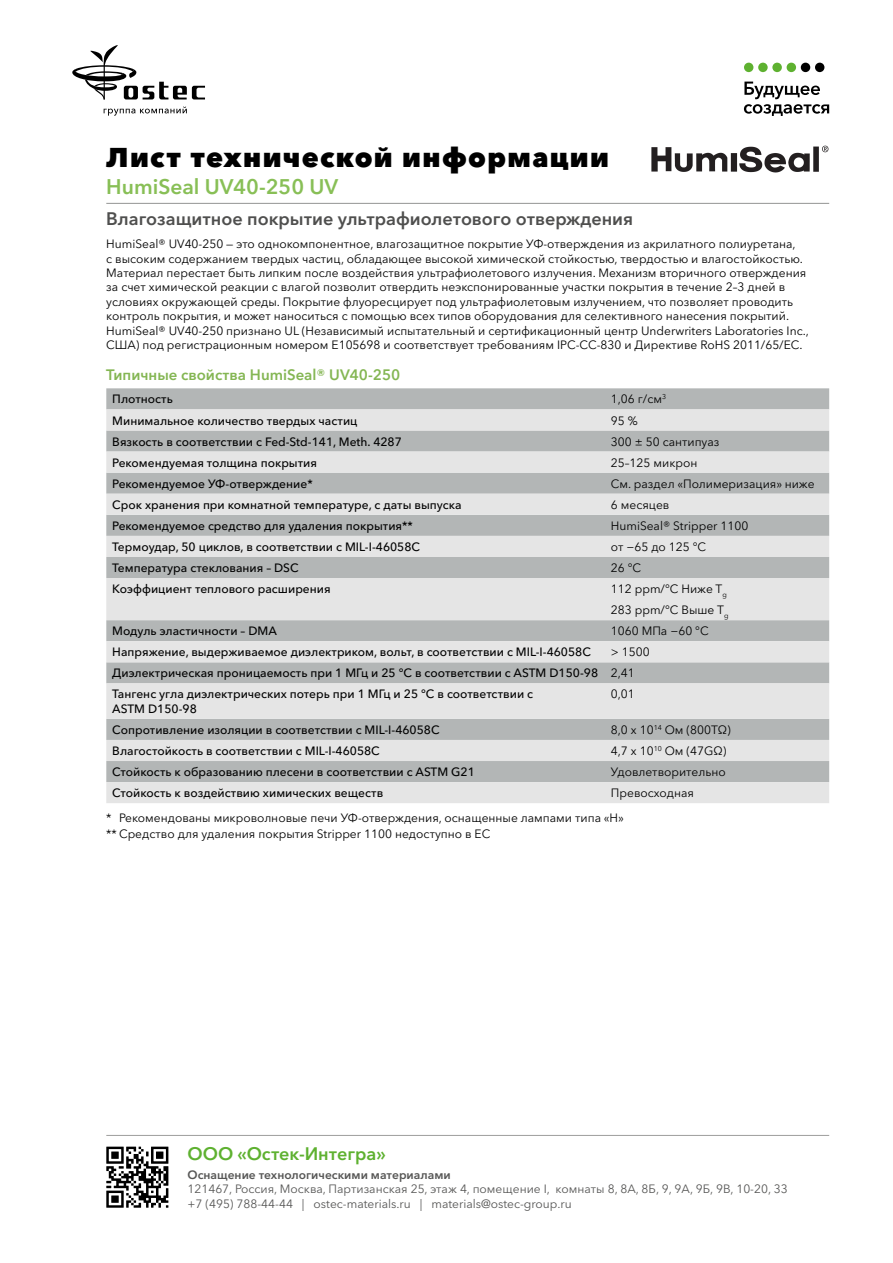
<style>
.page{position:relative;width:893px;height:1263px;background:#fff}
.page>*{position:absolute;margin:0;border:0;box-sizing:border-box;transform-origin:0 0}
.t1{font:800 27px "Avenir Next Cyr";letter-spacing:.05em;color:#000}
.Заголовок1{font:600 21px "Avenir Next Cyr";color:#88bf56}
.Заголовок2{font:600 18px "Avenir Next Cyr";color:#4f4f4e}
.t2{font:600 18px "Avenir Next Cyr";color:#5eb130}
.Заголовок3{font:600 15px "Avenir Next Cyr";color:#84b653}
.t3{font:12px/14.4px "Avenir Next Cyr";color:#020202}
.t4{font:500 12px/14.4px "Avenir Next Cyr";color:#020202}
.t5{font:12px/14.4px "Avenir Next Cyr";color:#575756}
.t6{font:600 12px "Avenir Next Cyr";color:#575756}
</style>
<div class="page">
<svg style="left:72px;top:45px;width:133px;height:55px"></svg>
<svg style="left:104px;top:106px;width:83px;height:10px"></svg>
<div style="left:744px;top:63px;width:9px;height:9px;background:#5eb130;border-radius:50%"></div>
<div style="left:758px;top:63px;width:10px;height:9px;background:#5eb130;border-radius:50%"></div>
<div style="left:772px;top:63px;width:10px;height:9px;background:#5eb130;border-radius:50%"></div>
<div style="left:787px;top:63px;width:9px;height:9px;background:#5eb130;border-radius:50%"></div>
<div style="left:801px;top:63px;width:9px;height:9px;background:#000;border-radius:50%"></div>
<div style="left:815px;top:63px;width:9px;height:9px;background:#000;border-radius:50%"></div>
<svg style="left:744px;top:82px;width:85px;height:34px"></svg>
<hr style="left:106px;top:1135px;width:723px;height:1px;background:#9d9d9c">
<svg style="left:106px;top:1146px;width:62px;height:62px"></svg>
<img style="left:651px;top:145px;width:178px;height:28px">
<hr style="left:106px;top:203px;width:723px;height:1px;background:#939493">
<div style="left:106px;top:388px;width:723px;height:21px;background:#b3b6b6"></div>
<svg style="left:106px;top:409px;width:723px;height:394px;fill:#e5e5e5"></svg>
<h1 class="t1" style="left:106px;top:141px;width:504px">Лист технической информации</h1>
<p class="Заголовок1" style="left:106px;top:174px;width:233px">HumiSeal UV40-250 UV</p>
<p class="Заголовок2" style="left:106px;top:207px;width:528px">Влагозащитное покрытие ультрафиолетового отверждения</p>
<p class="t3" style="left:106px;top:237px;width:704px">HumiSeal® UV40-250 — это однокомпонентное, влагозащитное покрытие УФ-отверждения из акрилатного полиуретана,<br>с высоким содержанием твердых частиц, обладающее высокой химической стойкостью, твердостью и влагостойкостью.<br>Материал перестает быть липким после воздействия ультрафиолетового излучения. Механизм вторичного отверждения за счет химической реакции с влагой позволит отвердить неэкспонированные участки покрытия в течение 2–3 дней в условиях окружающей среды. Покрытие флуоресцирует под ультрафиолетовым излучением, что позволяет проводить контроль покрытия, и может наноситься с помощью всех типов оборудования для селективного нанесения покрытий.<br>HumiSeal® UV40-250 признано UL (Независимый испытательный и сертификационный центр Underwriters Laboratories Inc., США) под регистрационным номером E105698 и соответствует требованиям IPC-CC-830 и Директиве RoHS 2011/65/EC.</p>
<p class="Заголовок3" style="left:106px;top:365px;width:296px">Типичные свойства HumiSeal® UV40-250</p>
<p class="t4" style="left:112px;top:392px;width:62px">Плотность</p>
<p class="t3" style="left:611px;top:392px;width:57px">1,06 г/см<sup>3</sup></p>
<p class="t4" style="left:112px;top:413px;width:247px">Минимальное количество твердых частиц</p>
<p class="t3" style="left:611px;top:413px;width:28px">95 %</p>
<p class="t4" style="left:112px;top:434px;width:291px">Вязкость в соответствии с Fed-Std-141, Meth. 4287</p>
<p class="t3" style="left:611px;top:434px;width:110px">300 ± 50 сантипуаз</p>
<p class="t4" style="left:112px;top:455px;width:206px">Рекомендуемая толщина покрытия</p>
<p class="t3" style="left:611px;top:455px;width:88px">25–125 микрон</p>
<p class="t4" style="left:112px;top:476px;width:202px">Рекомендуемое УФ-отверждение*</p>
<p class="t3" style="left:611px;top:476px;width:205px">См. раздел «Полимеризация» ниже</p>
<p class="t4" style="left:112px;top:497px;width:351px">Срок хранения при комнатной температуре, с даты выпуска</p>
<p class="t3" style="left:611px;top:497px;width:60px">6 месяцев</p>
<p class="t4" style="left:112px;top:518px;width:302px">Рекомендуемое средство для удаления покрытия**</p>
<p class="t3" style="left:611px;top:518px;width:139px">HumiSeal® Stripper 1100</p>
<p class="t4" style="left:112px;top:539px;width:309px">Термоудар, 50 циклов, в соответствии с MIL-I-46058C</p>
<p class="t3" style="left:611px;top:540px;width:97px">от −65 до 125 °C</p>
<p class="t4" style="left:112px;top:561px;width:188px">Температура стеклования – DSC</p>
<p class="t3" style="left:611px;top:561px;width:32px">26 °C</p>
<p class="t4" style="left:112px;top:582px;width:220px">Коэффициент теплового расширения</p>
<p class="t3" style="left:611px;top:582px;width:117px">112 ppm/°C Ниже T<sub>g</sub></p>
<p class="t3" style="left:611px;top:603px;width:119px">283 ppm/°C Выше T<sub>g</sub></p>
<p class="t4" style="left:112px;top:624px;width:166px">Модуль эластичности – DMA</p>
<p class="t3" style="left:611px;top:624px;width:99px">1060 МПа −60 °C</p>
<p class="t4" style="left:112px;top:645px;width:480px">Напряжение, выдерживаемое диэлектриком, вольт, в соответствии с MIL-I-46058C</p>
<p class="t3" style="left:611px;top:645px;width:40px">&gt; 1500</p>
<p class="t4" style="left:112px;top:666px;width:487px">Диэлектрическая проницаемость при 1 МГц и 25 °C в соответствии с ASTM D150-98</p>
<p class="t3" style="left:611px;top:666px;width:25px">2,41</p>
<p class="t4" style="left:112px;top:687px;width:422px">Тангенс угла диэлектрических потерь при 1 МГц и 25 °C в соответствии с<br>ASTM D150-98</p>
<p class="t3" style="left:611px;top:687px;width:25px">0,01</p>
<p class="t4" style="left:112px;top:722px;width:329px">Сопротивление изоляции в соответствии с MIL-I-46058C</p>
<p class="t3" style="left:611px;top:722px;width:121px">8,0 x 10<sup>14</sup> Ом (800TΩ)</p>
<p class="t4" style="left:112px;top:744px;width:269px">Влагостойкость в соответствии с MIL-I-46058C</p>
<p class="t3" style="left:611px;top:744px;width:117px">4,7 x 10<sup>10</sup> Ом (47GΩ)</p>
<p class="t4" style="left:112px;top:765px;width:364px">Стойкость к образованию плесени в соответствии с ASTM G21</p>
<p class="t3" style="left:611px;top:765px;width:116px">Удовлетворительно</p>
<p class="t4" style="left:112px;top:786px;width:272px">Стойкость к воздействию химических веществ</p>
<p class="t3" style="left:611px;top:786px;width:85px">Превосходная</p>
<p class="t3" style="left:106px;top:810px;width:519px">* Рекомендованы микроволновые печи УФ-отверждения, оснащенные лампами типа «H»</p>
<p class="t3" style="left:106px;top:827px;width:386px">** Средство для удаления покрытия Stripper 1100 недоступно в ЕС</p>
<h3 class="t2" style="left:188px;top:1143px;width:200px">ООО «Остек-Интегра»</h3>
<p class="t6" style="left:188px;top:1167px;width:265px">Оснащение технологическими материалами</p>
<p class="t5" style="left:188px;top:1182px;width:602px">121467, Россия, Москва, Партизанская 25, этаж 4, помещение I, комнаты 8, 8А, 8Б, 9, 9А, 9Б, 9В, 10-20, 33 +7 (495) 788-44-44 | ostec-materials.ru | materials@ostec-group.ru</p>
</div>
